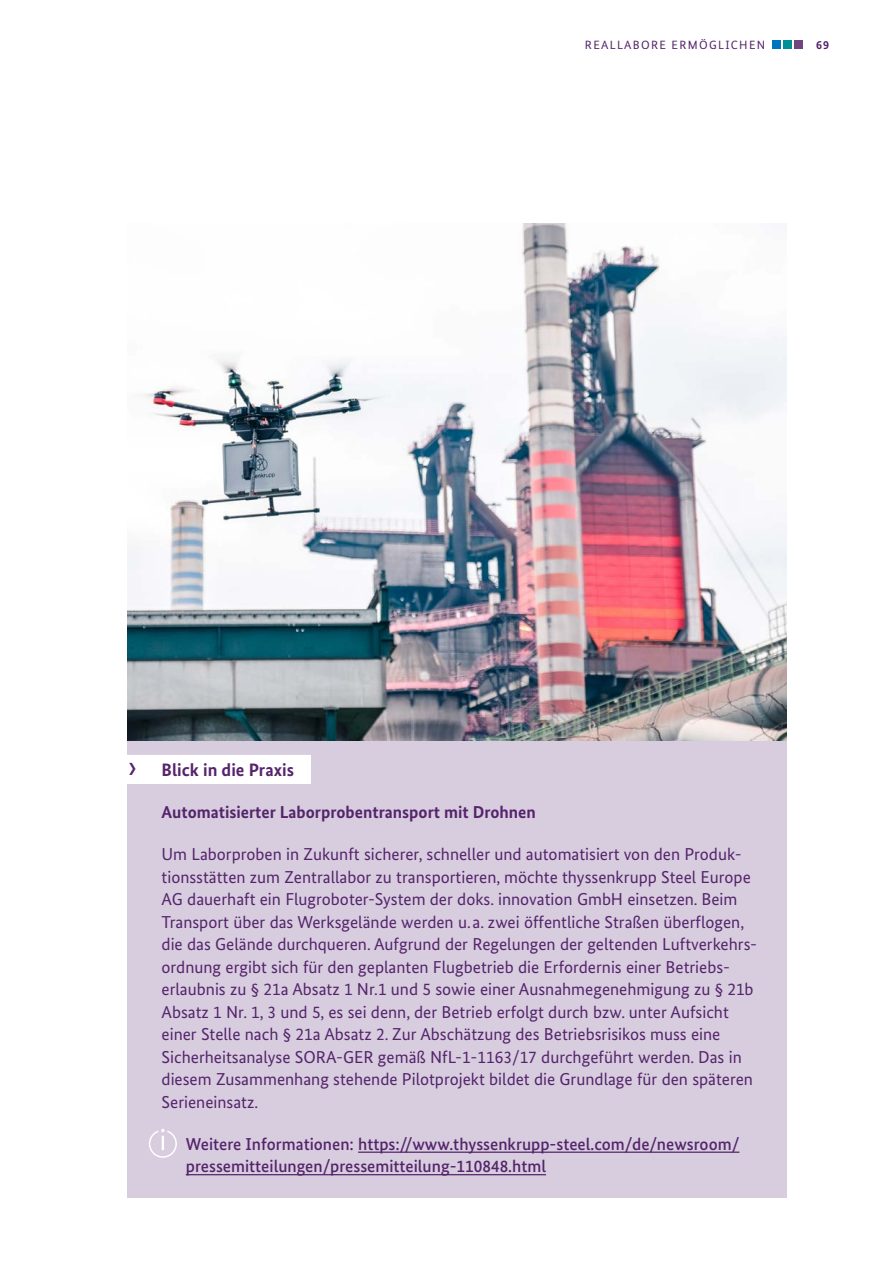
<style>
.page{position:relative;width:893px;height:1263px;background:#fff}
.page>*{position:absolute;margin:0;border:0;box-sizing:border-box;transform-origin:0 0}
.t1{font:700 18px "Bundes Sans";color:#55246b}
.t2{font:17.25px/22.5px "Bundes Sans";color:#55246b}
.t3{font:500 17.25px/22.5px "Bundes Sans";color:#55246b}
.t4{font:700 17.25px "Bundes Sans";color:#55246b}
.t5{font:12px "Bundes Sans";letter-spacing:.11em;color:#55246b}
.t6{font:700 12px "Bundes Sans";color:#55246b}
</style>
<div class="page">
<div style="left:794px;top:40px;width:9px;height:9px;background:#724581"></div>
<div style="left:783px;top:40px;width:9px;height:9px;background:#008f97"></div>
<div style="left:772px;top:40px;width:9px;height:9px;background:#0075be"></div>
<img style="left:128px;top:223px;width:659px;height:518px">
<div style="left:128px;top:741px;width:659px;height:65px;background:#d7cddf"></div>
<div style="left:106px;top:755px;width:205px;height:30px;background:#fff"></div>
<div style="left:128px;top:784px;width:659px;height:59px;background:#d7cddf"></div>
<div style="left:128px;top:826px;width:659px;height:307px;background:#d7cddf"></div>
<div style="left:128px;top:1115px;width:659px;height:82px;background:#d7cddf"></div>
<hr style="left:358px;top:1151px;width:381px;height:2px;background:#55246b">
<hr style="left:186px;top:1174px;width:360px;height:1px;background:#55246b">
<div style="left:149px;top:1130px;width:28px;height:28px;border:2px solid #fff;border-radius:50%"></div>
<div style="left:158px;top:1125px;width:10px;height:10px;background:#d7cddf;border-radius:50%"></div>
<svg style="left:161px;top:1129px;width:3px;height:21px"></svg>
<p class="t5" style="left:585px;top:37px;width:182px">REALLABORE ERMÖGLICHEN</p>
<p class="t6" style="left:816px;top:37px;width:15px">69</p>
<p class="t1" style="left:128px;top:759px;width:168px">• Blick in die Praxis</p>
<p class="t4" style="left:162px;top:802px;width:376px">Automatisierter Laborprobentransport mit Drohnen</p>
<p class="t2" style="left:162px;top:843px;width:597px">Um Laborproben in Zukunft sicherer, schneller und automatisiert von den Produk&shy;tionsstätten zum Zentrallabor zu transportieren, möchte thyssenkrupp Steel Europe AG dauerhaft ein Flugroboter-System der doks. innovation GmbH einsetzen. Beim Transport über das Werksgelände werden u.a. zwei öffentliche Straßen überflogen, die das Gelände durchqueren. Aufgrund der Regelungen der geltenden Luftverkehrs&shy;ordnung ergibt sich für den geplanten Flugbetrieb die Erfordernis einer Betriebs&shy;erlaubnis zu § 21a Absatz 1 Nr.1 und 5 sowie einer Ausnahmegenehmigung zu § 21b Absatz 1 Nr. 1, 3 und 5, es sei denn, der Betrieb erfolgt durch bzw. unter Aufsicht einer Stelle nach § 21a Absatz 2. Zur Abschätzung des Betriebsrisikos muss eine Sicherheitsanalyse SORA-GER gemäß NfL-1-1163/17 durchgeführt werden. Das in diesem Zusammenhang stehende Pilotprojekt bildet die Grundlage für den späteren Serieneinsatz.</p>
<p class="t3" style="left:186px;top:1132px;width:555px">Weitere Informationen: https://www.thyssenkrupp-steel.com/de/newsroom/ pressemitteilungen/pressemitteilung-110848.html</p>
</div>
